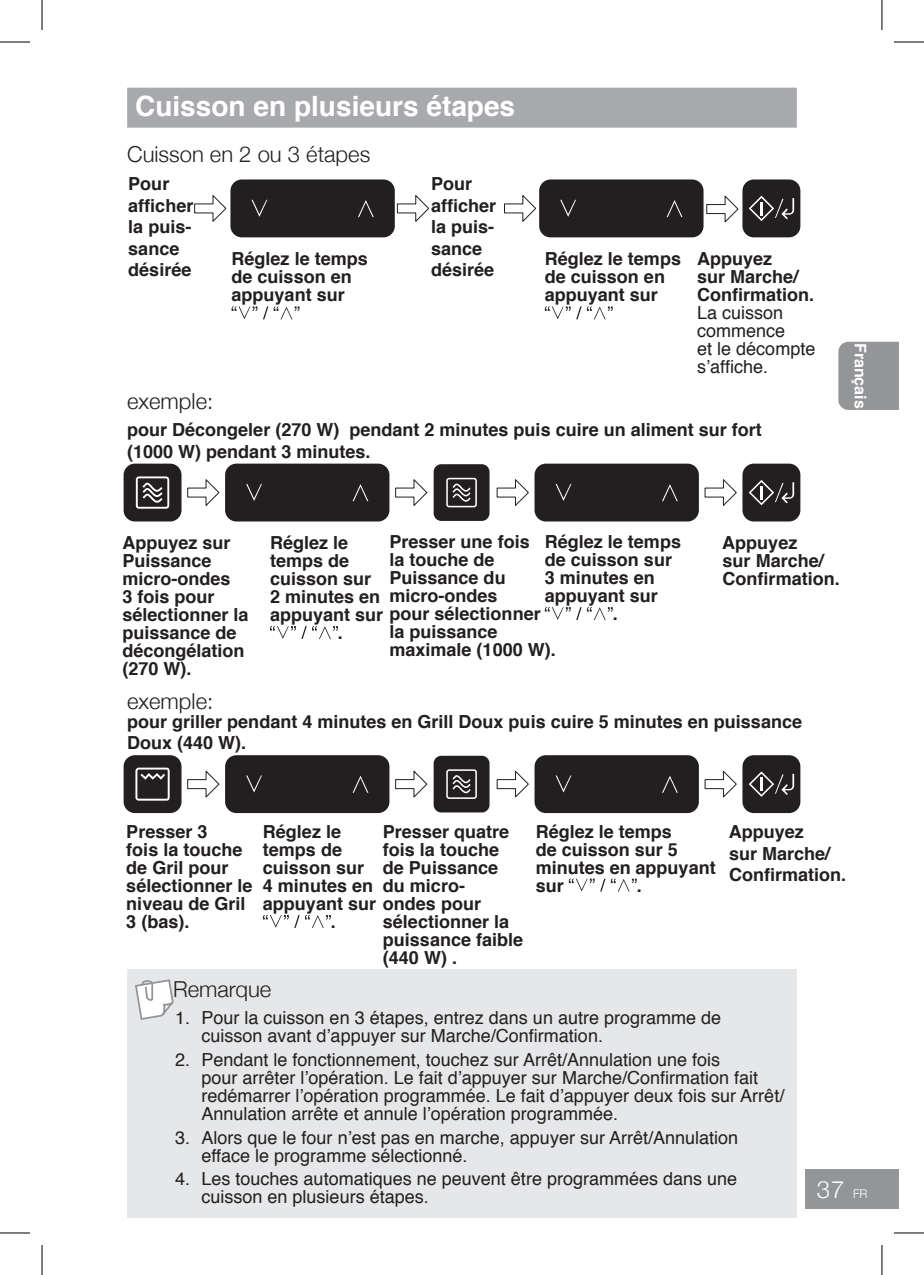
<style>
.page{position:relative;width:924px;height:1275px;background:#fff}
.page>*{position:absolute;margin:0;border:0;box-sizing:border-box;transform-origin:0 0}
.t1{font:700 28px "Helvetica";color:#fff}
.t2{font:300 24px "Helvetica Neue";color:#fff}
.t3{font:300 22px "Helvetica Neue";color:#231f20}
.t4{font:700 18px/18px "Helvetica";color:#231f20}
.t5{font:18px/18px "Helvetica";color:#231f20}
.t6{font:700 16px "Helvetica";color:#fff}
.s1{font-size:12px}
</style>
<div class="page">
<div style="left:805px;top:1169px;width:93px;height:39px;background:#939598"></div>
<div style="left:838px;top:342px;width:60px;height:68px;background:#939598"></div>
<div style="left:127px;top:969px;width:669px;height:248px;background:#e6e7e9"></div>
<svg style="left:135px;top:980px;width:38px;height:40px"></svg>
<svg style="left:263px;top:915px;width:67px;height:13px"></svg>
<svg style="left:568px;top:878px;width:68px;height:13px"></svg>
<svg style="left:544px;top:306px;width:68px;height:13px"></svg>
<svg style="left:544px;top:607px;width:68px;height:13px"></svg>
<svg style="left:231px;top:306px;width:68px;height:13px"></svg>
<svg style="left:270px;top:626px;width:68px;height:13px"></svg>
<div style="left:127px;top:88px;width:669px;height:40px;background:#a8a9ad"></div>
<svg style="left:194px;top:195px;width:33px;height:27px"></svg>
<svg style="left:396px;top:195px;width:33px;height:27px"></svg>
<svg style="left:504px;top:195px;width:33px;height:27px"></svg>
<svg style="left:706px;top:195px;width:33px;height:28px"></svg>
<div style="left:742px;top:179px;width:58px;height:58px;background:#231f20;border-radius:11px"></div>
<svg style="left:748px;top:196px;width:45px;height:25px"></svg>
<div style="left:230px;top:179px;width:164px;height:58px;background:#231f20;border-radius:11px"></div>
<svg style="left:251px;top:200px;width:16px;height:17px"></svg>
<svg style="left:358px;top:200px;width:15px;height:17px"></svg>
<div style="left:539px;top:179px;width:164px;height:58px;background:#231f20;border-radius:11px"></div>
<svg style="left:560px;top:200px;width:15px;height:17px"></svg>
<svg style="left:666px;top:200px;width:16px;height:17px"></svg>
<div style="left:433px;top:464px;width:56px;height:57px;background:#231f20;border-radius:8px"></div>
<svg style="left:446px;top:477px;width:31px;height:31px"></svg>
<svg style="left:187px;top:479px;width:33px;height:27px"></svg>
<svg style="left:395px;top:479px;width:33px;height:27px"></svg>
<svg style="left:496px;top:479px;width:33px;height:27px"></svg>
<svg style="left:704px;top:479px;width:33px;height:27px"></svg>
<div style="left:123px;top:463px;width:58px;height:58px;background:#231f20;border-radius:11px"></div>
<svg style="left:136px;top:476px;width:33px;height:33px"></svg>
<div style="left:742px;top:463px;width:58px;height:58px;background:#231f20;border-radius:11px"></div>
<svg style="left:748px;top:480px;width:45px;height:25px"></svg>
<div style="left:225px;top:463px;width:164px;height:58px;background:#231f20;border-radius:11px"></div>
<svg style="left:246px;top:484px;width:16px;height:17px"></svg>
<svg style="left:352px;top:484px;width:16px;height:17px"></svg>
<div style="left:534px;top:463px;width:164px;height:58px;background:#231f20;border-radius:11px"></div>
<svg style="left:555px;top:484px;width:16px;height:17px"></svg>
<svg style="left:662px;top:484px;width:15px;height:17px"></svg>
<div style="left:433px;top:756px;width:56px;height:56px;background:#231f20;border-radius:8px"></div>
<svg style="left:446px;top:769px;width:31px;height:30px"></svg>
<svg style="left:187px;top:770px;width:33px;height:28px"></svg>
<svg style="left:395px;top:771px;width:33px;height:27px"></svg>
<svg style="left:496px;top:770px;width:33px;height:28px"></svg>
<svg style="left:704px;top:770px;width:33px;height:28px"></svg>
<div style="left:742px;top:755px;width:58px;height:58px;background:#231f20;border-radius:11px"></div>
<svg style="left:748px;top:771px;width:45px;height:26px"></svg>
<div style="left:225px;top:755px;width:164px;height:58px;background:#231f20;border-radius:11px"></div>
<svg style="left:246px;top:775px;width:16px;height:17px"></svg>
<svg style="left:353px;top:776px;width:15px;height:16px"></svg>
<div style="left:534px;top:755px;width:164px;height:58px;background:#231f20;border-radius:11px"></div>
<svg style="left:555px;top:775px;width:16px;height:17px"></svg>
<svg style="left:662px;top:776px;width:15px;height:16px"></svg>
<div style="left:123px;top:755px;width:58px;height:58px;background:#231f20;border-radius:11px"></div>
<svg style="left:135px;top:767px;width:34px;height:33px"></svg>
<hr style="left:0;top:42px;width:30px;height:1px;background:#000">
<hr style="left:893px;top:42px;width:30px;height:1px;background:#000">
<hr style="left:0;top:1232px;width:30px;height:1px;background:#000">
<hr style="left:893px;top:1232px;width:30px;height:1px;background:#000">
<hr style="left:42px;top:0;width:1px;height:30px;background:#000">
<hr style="left:42px;top:1245px;width:1px;height:30px;background:#000">
<hr style="left:881px;top:0;width:1px;height:30px;background:#000">
<hr style="left:881px;top:1245px;width:1px;height:30px;background:#000">
<h1 class="t1" style="left:135px;top:84px;width:381px">Cuisson en plusieurs étapes</h1>
<p class="t3" style="left:127px;top:136px;width:244px">Cuisson en 2 ou 3 étapes</p>
<p class="t4" style="left:128px;top:173px;width:67px;line-height:21.6px">Pour afficher la puis&shy;sance désirée</p>
<p class="t4" style="left:431px;top:173px;width:67px;line-height:21.6px">Pour afficher la puis&shy;sance désirée</p>
<p class="t4" style="left:231px;top:250px;width:138px">Réglez le temps de cuisson en appuyant sur</p>
<p class="t3" style="left:127px;top:383px;width:87px">exemple:</p>
<p class="t4" style="left:544px;top:250px;width:138px">Réglez le temps de cuisson en appuyant sur</p>
<p class="t4" style="left:697px;top:250px;width:118px">Appuyez<br>sur Marche/<br>Confirmation.</p>
<p class="t5" style="left:697px;top:304px;width:120px">La cuisson commence<br>et le décompte s’affiche.</p>
<p class="t4" style="left:127px;top:419px;width:636px;line-height:21.6px">pour Décongeler (270 W) pendant 2 minutes puis cuire un aliment sur fort (1000 W) pendant 3 minutes.</p>
<p class="t6" style="left:873px;top:343px;width:67px;rotate:90deg">Français</p>
<p class="t4" style="left:544px;top:533px;width:138px">Réglez le temps</p>
<p class="t4" style="left:544px;top:551px;width:129px">de cuisson sur</p>
<p class="t4" style="left:544px;top:569px;width:112px">3 minutes en</p>
<p class="t4" style="left:544px;top:587px;width:115px">appuyant sur</p>
<p class="t4" style="left:612px;top:605px;width:7px">.</p>
<p class="t4" style="left:122px;top:534px;width:128px">Appuyez sur<br>Puissance micro-ondes<br>3 fois pour sélectionner la puissance de décongélation (270 W).</p>
<p class="t4" style="left:389px;top:533px;width:142px">Presser une fois</p>
<p class="t4" style="left:270px;top:534px;width:112px">Réglez le temps de cuisson sur<br>2 minutes en</p>
<p class="t4" style="left:338px;top:624px;width:7px">.</p>
<p class="t4" style="left:389px;top:551px;width:107px">la touche de</p>
<p class="t4" style="left:389px;top:569px;width:118px">Puissance du</p>
<p class="t4" style="left:389px;top:587px;width:110px">micro-ondes</p>
<p class="t4" style="left:270px;top:605px;width:272px">appuyant sur pour sélectionner</p>
<p class="t4" style="left:389px;top:623px;width:110px">la puissance</p>
<p class="t4" style="left:389px;top:641px;width:168px">maximale (1000 W).</p>
<p class="t4" style="left:722px;top:534px;width:119px">Appuyez<br>sur Marche/<br>Confirmation.</p>
<p class="t3" style="left:127px;top:683px;width:87px">exemple:</p>
<p class="t4" style="left:127px;top:710px;width:676px;line-height:21.6px">pour griller pendant 4 minutes en Grill Doux puis cuire 5 minutes en puissance<br>Doux (440 W).</p>
<p class="t4" style="left:263px;top:823px;width:112px">Réglez le temps de cuisson sur<br>4 minutes en</p>
<p class="t4" style="left:330px;top:913px;width:7px">.</p>
<p class="t4" style="left:126px;top:823px;width:128px">Presser 3<br>fois la touche de Gril pour sélectionner le niveau de Gril<br>3 (bas).</p>
<p class="t4" style="left:383px;top:822px;width:128px">Presser quatre</p>
<p class="t4" style="left:383px;top:840px;width:118px">fois la touche</p>
<p class="t4" style="left:383px;top:858px;width:117px">de Puissance</p>
<p class="t4" style="left:383px;top:876px;width:84px">du micro-</p>
<p class="t4" style="left:263px;top:895px;width:219px">appuyant sur ondes pour</p>
<p class="t4" style="left:383px;top:912px;width:128px">sélectionner la</p>
<p class="t4" style="left:383px;top:930px;width:142px">puissance faible</p>
<p class="t4" style="left:383px;top:948px;width:76px">(440 W) .</p>
<p class="t4" style="left:535px;top:822px;width:181px">Réglez le temps<br>de cuisson sur 5 minutes en appuyant sur</p>
<p class="t4" style="left:636px;top:876px;width:7px">.</p>
<p class="t4" style="left:728px;top:821px;width:119px;line-height:21.6px">Appuyez<br>sur Marche/<br>Confirmation.</p>
<p class="t3" style="left:173px;top:971px;width:100px">Remarque</p>
<p class="t5" style="left:201px;top:1009px;width:521px;text-indent:-26px">1. Pour la cuisson en 3 étapes, entrez dans un autre programme de cuisson avant d’appuyer sur Marche/Confirmation.</p>
<p class="t5" style="left:201px;top:1051px;width:584px;text-indent:-26px">2. Pendant le fonctionnement, touchez sur Arrêt/Annulation une fois<br>pour arrêter l’opération. Le fait d’appuyer sur Marche/Confirmation fait redémarrer l’opération programmée. Le fait d’appuyer deux fois sur Arrêt/ Annulation arrête et annule l’opération programmée.</p>
<p class="t5" style="left:201px;top:1128px;width:538px;text-indent:-26px">3. Alors que le four n’est pas en marche, appuyer sur Arrêt/Annulation efface le programme sélectionné.</p>
<p class="t5" style="left:201px;top:1170px;width:537px;text-indent:-26px">4. Les touches automatiques ne peuvent être programmées dans une cuisson en plusieurs étapes.</p>
<h2 class="t2" style="left:816px;top:1169px;width:52px">37 <span class="s1">FR</span></h2>
</div>
